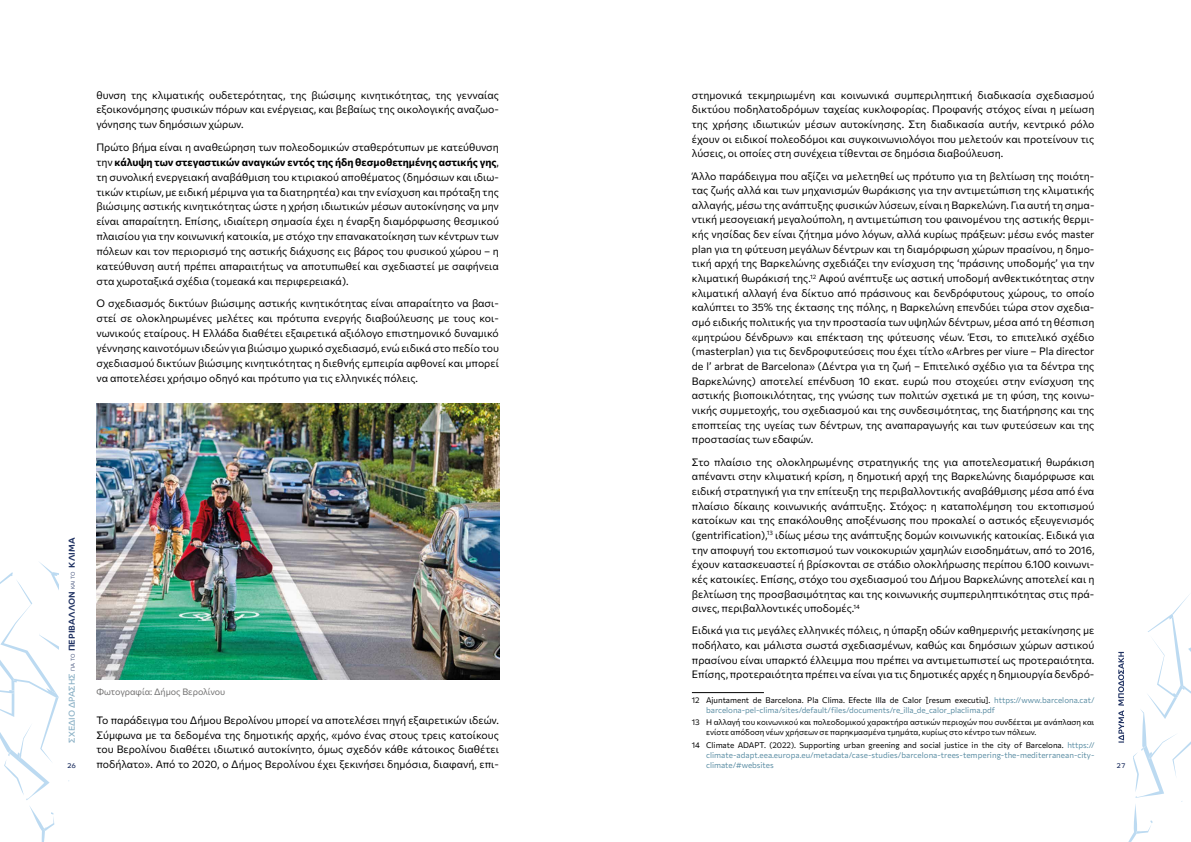
<style>
.page{position:relative;width:1191px;height:842px;background:#fff}
.page>*{position:absolute;margin:0;border:0;box-sizing:border-box;transform-origin:0 0}
.t1{font:10.5px/14.7px "Commissioner";color:#000;text-align:justify}
.t2{font:9px "Commissioner";color:#706f6f}
.t3{font:700 8.6px "Co Text";color:#203262}
.t4{font:8px/10px "Commissioner";color:#5c8ea4}
.t5{font:8px/10px "Commissioner";color:#000}
.t6{font:7px "Co Text";color:#203262}
.s1{font-weight:700}
.s2{color:#000}
.s3{font-weight:400;color:#8ab0c5}
.s4{font-weight:300;font-size:5.4px}
</style>
<div class="page">
<svg style="left:0;top:562px;width:69px;height:280px"></svg>
<div style="left:59px;top:529px;width:120px;height:249px;background:#fff"></div>
<svg style="left:1118px;top:594px;width:73px;height:248px"></svg>
<hr style="left:692px;top:692px;width:72px;height:1px;background:#000">
<img style="left:96px;top:404px;width:403px;height:276px">
<p class="t1" style="left:96px;top:87px;width:404px">θυνση της κλιματικής ουδετερότητας, της βιώσιμης κινητικότητας, της γενναίας εξοικονόμησης φυσικών πόρων και ενέργειας, και βεβαίως της οικολογικής αναζωο&shy;γόνησης των δημόσιων χώρων.</p>
<p class="t1" style="left:96px;top:139px;width:404px">Πρώτο βήμα είναι η αναθεώρηση των πολεοδομικών σταθερότυπων με κατεύθυνση την <span class="s1">κάλυψη των στεγαστικών αναγκών εντός της ήδη θεσμοθετημένης αστικής γης</span>, τη συνολική ενεργειακή αναβάθμιση του κτιριακού αποθέματος (δημόσιων και ιδιω&shy;τικών κτιρίων, με ειδική μέριμνα για τα διατηρητέα) και την ενίσχυση και πρόταξη της βιώσιμης αστικής κινητικότητας ώστε η χρήση ιδιωτικών μέσων αυτοκίνησης να μην είναι απαραίτητη. Επίσης, ιδιαίτερη σημασία έχει η έναρξη διαμόρφωσης θεσμικού πλαισίου για την κοινωνική κατοικία, με στόχο την επανακατοίκηση των κέντρων των πόλεων και τον περιορισμό της αστικής διάχυσης εις βάρος του φυσικού χώρου – η κατεύθυνση αυτή πρέπει απαραιτήτως να αποτυπωθεί και σχεδιαστεί με σαφήνεια στα χωροταξικά σχέδια (τομεακά και περιφερειακά).</p>
<p class="t1" style="left:96px;top:295px;width:404px">Ο σχεδιασμός δικτύων βιώσιμης αστικής κινητικότητας είναι απαραίτητο να βασι&shy;στεί σε ολοκληρωμένες μελέτες και πρότυπα ενεργής διαβούλευσης με τους κοι&shy;νωνικούς εταίρους. H Ελλάδα διαθέτει εξαιρετικά αξιόλογο επιστημονικό δυναμικό γέννησης καινοτόμων ιδεών για βιώσιμο χωρικό σχεδιασμό, ενώ ειδικά στο πεδίο του σχεδιασμού δικτύων βιώσιμης κινητικότητας η διεθνής εμπειρία αφθονεί και μπορεί να αποτελέσει χρήσιμο οδηγό και πρότυπο για τις ελληνικές πόλεις.</p>
<p class="t1" style="left:692px;top:87px;width:404px">στημονικά τεκμηριωμένη και κοινωνικά συμπεριληπτική διαδικασία σχεδιασμού δικτύου ποδηλατοδρόμων ταχείας κυκλοφορίας. Προφανής στόχος είναι η μείωση της χρήσης ιδιωτικών μέσων αυτοκίνησης. Στη διαδικασία αυτήν, κεντρικό ρόλο έχουν οι ειδικοί πολεοδόμοι και συγκοινωνιολόγοι που μελετούν και προτείνουν τις λύσεις, οι οποίες στη συνέχεια τίθενται σε δημόσια διαβούλευση.</p>
<p class="t1" style="left:692px;top:168px;width:404px">Άλλο παράδειγμα που αξίζει να μελετηθεί ως πρότυπο για τη βελτίωση της ποιότη&shy;τας ζωής αλλά και των μηχανισμών θωράκισης για την αντιμετώπιση της κλιματικής αλλαγής, μέσω της ανάπτυξης φυσικών λύσεων, είναι η Βαρκελώνη. Για αυτή τη σημα&shy;ντική μεσογειακή μεγαλούπολη, η αντιμετώπιση του φαινομένου της αστικής θερμι&shy;κής νησίδας δεν είναι ζήτημα μόνο λόγων, αλλά κυρίως πράξεων: μέσω ενός master plan για τη φύτευση μεγάλων δέντρων και τη διαμόρφωση χώρων πρασίνου, η δημο&shy;τική αρχή της Βαρκελώνης σχεδιάζει την ενίσχυση της ‘πράσινης υποδομής’ για την κλιματική θωράκισή της.<sup>12</sup> Αφού ανέπτυξε ως αστική υποδομή ανθεκτικότητας στην κλιματική αλλαγή ένα δίκτυο από πράσινους και δενδρόφυτους χώρους, το οποίο καλύπτει το 35% της έκτασης της πόλης, η Βαρκελώνη επενδύει τώρα στον σχεδια&shy;σμό ειδικής πολιτικής για την προστασία των υψηλών δέντρων, μέσα από τη θέσπιση «μητρώου δένδρων» και επέκταση της φύτευσης νέων. Έτσι, το επιτελικό σχέδιο (masterplan) για τις δενδροφυτεύσεις που έχει τίτλο «Arbres per viure – Pla director de l’ arbrat de Barcelona» (Δέντρα για τη ζωή – Επιτελικό σχέδιο για τα δέντρα της Βαρκελώνης) αποτελεί επένδυση 10 εκατ. ευρώ που στοχεύει στην ενίσχυση της αστικής βιοποικιλότητας, της γνώσης των πολιτών σχετικά με τη φύση, της κοινω&shy;νικής συμμετοχής, του σχεδιασμού και της συνδεσιμότητας, της διατήρησης και της εποπτείας της υγείας των δέντρων, της αναπαραγωγής και των φυτεύσεων και της προστασίας των εδαφών.</p>
<p class="t1" style="left:692px;top:454px;width:404px">Στο πλαίσιο της ολοκληρωμένης στρατηγικής της για αποτελεσματική θωράκιση απέναντι στην κλιματική κρίση, η δημοτική αρχή της Βαρκελώνης διαμόρφωσε και ειδική στρατηγική για την επίτευξη της περιβαλλοντικής αναβάθμισης μέσα από ένα πλαίσιο δίκαιης κοινωνικής ανάπτυξης. Στόχος: η καταπολέμηση του εκτοπισμού κατοίκων και της επακόλουθης αποξένωσης που προκαλεί ο αστικός εξευγενισμός (gentrification),<sup>13</sup> ιδίως μέσω της ανάπτυξης δομών κοινωνικής κατοικίας. Ειδικά για την αποφυγή του εκτοπισμού των νοικοκυριών χαμηλών εισοδημάτων, από το 2016, έχουν κατασκευαστεί ή βρίσκονται σε στάδιο ολοκλήρωσης περίπου 6.100 κοινωνι&shy;κές κατοικίες. Επίσης, στόχο του σχεδιασμού του Δήμου Βαρκελώνης αποτελεί και η βελτίωση της προσβασιμότητας και της κοινωνικής συμπεριληπτικότητας στις πρά&shy;σινες, περιβαλλοντικές υποδομές.<sup>14</sup></p>
<p class="t1" style="left:692px;top:623px;width:404px">Ειδικά για τις μεγάλες ελληνικές πόλεις, η ύπαρξη οδών καθημερινής μετακίνησης με ποδήλατο, και μάλιστα σωστά σχεδιασμένων, καθώς και δημόσιων χώρων αστικού πρασίνου είναι υπαρκτό έλλειμμα που πρέπει να αντιμετωπιστεί ως προτεραιότητα.<br>Επίσης, προτεραιότητα πρέπει να είναι για τις δημοτικές αρχές η δημιουργία δενδρό-</p>
<p class="t4" style="left:706px;top:694px;width:390px;text-indent:-14px"><span class="s2">12 Ajuntament de Barcelona. Pla Clima. Efecte Illa de Calor [resum executiu].</span> https://www.barcelona.cat/ barcelona-pel-clima/sites/default/files/documents/re_illa_de_calor_placlima.pdf</p>
<p class="t5" style="left:706px;top:717px;width:390px;text-indent:-14px">13 Η αλλαγή του κοινωνικού και πολεοδομικού χαρακτήρα αστικών περιοχών που συνδέεται με ανάπλαση και ενίοτε απόδοση νέων χρήσεων σε παρηκμασμένα τμημάτα, κυρίως στο κέντρο των πόλεων.</p>
<p class="t4" style="left:706px;top:740px;width:390px;text-align:justify;text-indent:-14px"><span class="s2">14 Climate ADAPT. (2022). Supporting urban greening and social justice in the city of Barcelona.</span> https:// climate-adapt.eea.europa.eu/metadata/case-studies/barcelona-trees-tempering-the-mediterranean-city&shy;climate/#websites</p>
<p class="t3" style="left:67px;top:743px;width:206px;rotate:-90deg"><span class="s3">ΣΧΈΔΙΟ ΔΡΆΣΗΣ</span> <span class="s4">ΓΙΑ ΤO</span> ΠΕΡΙΒΑΛΛΟΝ <span class="s4">ΚΑΙ ΤΟ</span> ΚΛΙΜΑ</p>
<p class="t2" style="left:96px;top:684px;width:130px">Φωτογραφία: Δήμος Βερολίνου</p>
<p class="t1" style="left:96px;top:712px;width:404px">Το παράδειγμα του Δήμου Βερολίνου μπορεί να αποτελέσει πηγή εξαιρετικών ιδεών.<br>Σύμφωνα με τα δεδομένα της δημοτικής αρχής, «μόνο ένας στους τρεις κατοίκους του Βερολίνου διαθέτει ιδιωτικό αυτοκίνητο, όμως σχεδόν κάθε κάτοικος διαθέτει ποδήλατο». Από το 2020, ο Δήμος Βερολίνου έχει ξεκινήσει δημόσια, διαφανή, επι-</p>
<p class="t6" style="left:67px;top:762px;width:11px">26</p>
<p class="t6" style="left:1116px;top:762px;width:11px">27</p>
</div>
